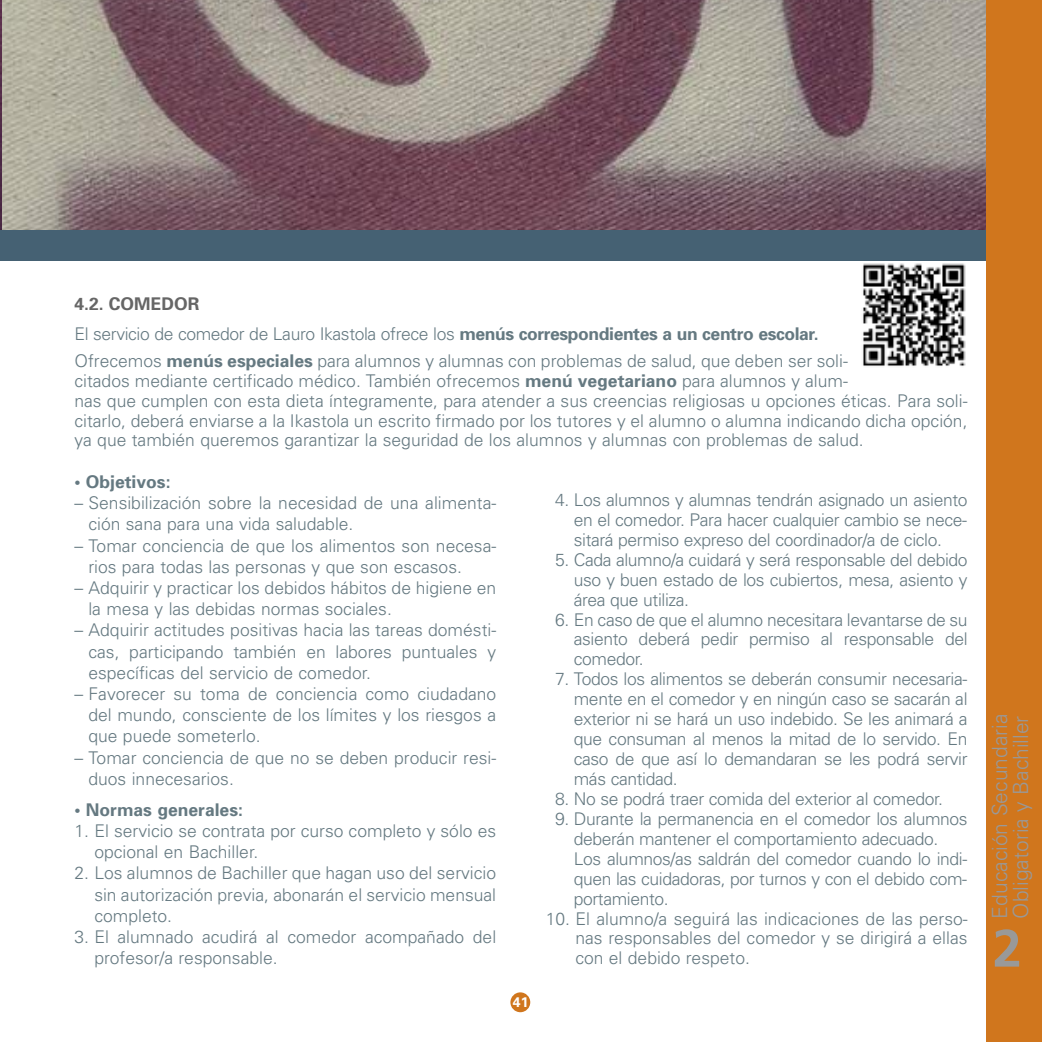
<style>
.page{position:relative;width:1042px;height:1042px;background:#fff}
.page>*{position:absolute;margin:0;border:0;box-sizing:border-box;transform-origin:0 0}
.t1{font:700 52.5px "Frutiger";color:#999}
.t2{font:300 21px/21px "Univers";color:#999}
.t3{font:300 17.5px/19.9px "Univers";color:#657981;text-align:justify}
.t4{font:300 17.5px/29.8px "Univers";letter-spacing:-.02em;color:#657981}
.t5{font:700 17.5px "Univers";color:#657981}
.t6{font:700 14px "Univers";color:#fff}
.s1{font-weight:700;color:#666}
.s2{font-weight:700}
.s3{color:#fff}
</style>
<div class="page">
<div style="left:510px;top:992px;width:20px;height:20px;background:#d0761d;border-radius:50%"></div>
<img style="left:2px;top:0;width:984px;height:230px">
<img style="left:0;top:0;width:2px;height:230px">
<div style="left:0;top:230px;width:1042px;height:30px;background:#456173"></div>
<div style="left:986px;top:0;width:56px;height:1042px;background:#d0761d"></div>
<img style="left:863px;top:263px;width:103px;height:103px">
<p class="t4" style="left:74px;top:291px;width:745px"><span class="s1">4.2. COMEDOR<br></span>El servicio de comedor de Lauro Ikastola ofrece los <span class="s2">menús correspondientes a un centro escolar.</span></p>
<p class="t3" style="left:74px;top:353px;width:894px;text-align:left">Ofrecemos <span class="s2">menús especiales</span> para alumnos y alumnas con problemas de salud, que deben ser soli-<br>citados mediante certificado médico. También ofrecemos <span class="s2">menú vegetariano</span> para alumnos y alum-<br>nas que cumplen con esta dieta íntegramente, para atender a sus creencias religiosas u opciones éticas. Para soli&shy;citarlo, deberá enviarse a la Ikastola un escrito firmado por los tutores y el alumno o alumna indicando dicha opción, ya que también queremos garantizar la seguridad de los alumnos y alumnas con problemas de salud.</p>
<p class="t5" style="left:74px;top:475px;width:98px">• Objetivos:</p>
<p class="t3" style="left:88px;top:494px;width:409px;line-height:21.2px;text-indent:-14px">– Sensibilización sobre la necesidad de una alimenta&shy;ción sana para una vida saludable.</p>
<p class="t3" style="left:88px;top:536px;width:409px;line-height:21.2px;text-indent:-14px">– Tomar conciencia de que los alimentos son necesa&shy;rios para todas las personas y que son escasos.</p>
<p class="t3" style="left:88px;top:579px;width:409px;line-height:21.2px;text-indent:-14px">– Adquirir y practicar los debidos hábitos de higiene en la mesa y las debidas normas sociales.</p>
<p class="t3" style="left:88px;top:621px;width:409px;line-height:21.2px;text-indent:-14px">– Adquirir actitudes positivas hacia las tareas domésti&shy;cas, participando también en labores puntuales y específicas del servicio de comedor.</p>
<p class="t3" style="left:88px;top:685px;width:409px;line-height:21.2px;text-indent:-14px">– Favorecer su toma de conciencia como ciudadano del mundo, consciente de los límites y los riesgos a que puede someterlo.</p>
<p class="t3" style="left:88px;top:748px;width:409px;line-height:21.2px;text-indent:-14px">– Tomar conciencia de que no se deben producir resi&shy;duos innecesarios.</p>
<p class="t5" style="left:74px;top:803px;width:170px">• Normas generales:</p>
<p class="t3" style="left:94px;top:822px;width:403px;line-height:21.2px;text-indent:-20px">1. El servicio se contrata por curso completo y sólo es opcional en Bachiller.</p>
<p class="t3" style="left:94px;top:864px;width:403px;line-height:21.2px;text-indent:-20px">2. Los alumnos de Bachiller que hagan uso del servicio sin autorización previa, abonarán el servicio mensual completo.</p>
<p class="t3" style="left:94px;top:928px;width:403px;line-height:21.2px;text-indent:-20px">3. El alumnado acudirá al comedor acompañado del profesor/a responsable.</p>
<p class="t3" style="left:574px;top:491px;width:395px;text-indent:-28px"><span class="s3">1</span>4. Los alumnos y alumnas tendrán asignado un asiento en el comedor. Para hacer cualquier cambio se nece&shy;sitará permiso expreso del coordinador/a de ciclo.</p>
<p class="t3" style="left:574px;top:551px;width:395px;text-indent:-28px"><span class="s3">1</span>5. Cada alumno/a cuidará y será responsable del debido uso y buen estado de los cubiertos, mesa, asiento y área que utiliza.</p>
<p class="t3" style="left:574px;top:611px;width:395px;text-indent:-28px"><span class="s3">1</span>6. En caso de que el alumno necesitara levantarse de su asiento deberá pedir permiso al responsable del comedor.</p>
<p class="t3" style="left:574px;top:671px;width:395px;text-indent:-28px"><span class="s3">1</span>7. Todos los alimentos se deberán consumir necesaria&shy;mente en el comedor y en ningún caso se sacarán al exterior ni se hará un uso indebido. Se les animará a que consuman al menos la mitad de lo servido. En caso de que así lo demandaran se les podrá servir más cantidad.</p>
<p class="t4" style="left:546px;top:785px;width:399px"><span class="s3">1</span>8. No se podrá traer comida del exterior al comedor.</p>
<p class="t4" style="left:546px;top:810px;width:423px;line-height:19.9px;text-align:center"><span class="s3">1</span>9. Durante la permanencia en el comedor los alumnos deberán mantener el comportamiento adecuado.</p>
<p class="t3" style="left:574px;top:850px;width:395px;text-indent:-28px"><span class="s3">11.</span> Los alumnos/as saldrán del comedor cuando lo indi&shy;quen las cuidadoras, por turnos y con el debido com&shy;portamiento.</p>
<p class="t3" style="left:575px;top:910px;width:394px;text-indent:-30px">10. El alumno/a seguirá las indicaciones de las perso&shy;nas responsables del comedor y se dirigirá a ellas con el debido respeto.</p>
<p class="t6" style="left:513px;top:997px;width:17px">41</p>
<p class="t2" style="left:991px;top:918px;width:206px;rotate:-90deg">Educación Secundaria<br>Obligatoria y Bachiller</p>
<h1 class="t1" style="left:992px;top:927px;width:31px">2</h1>
</div>
